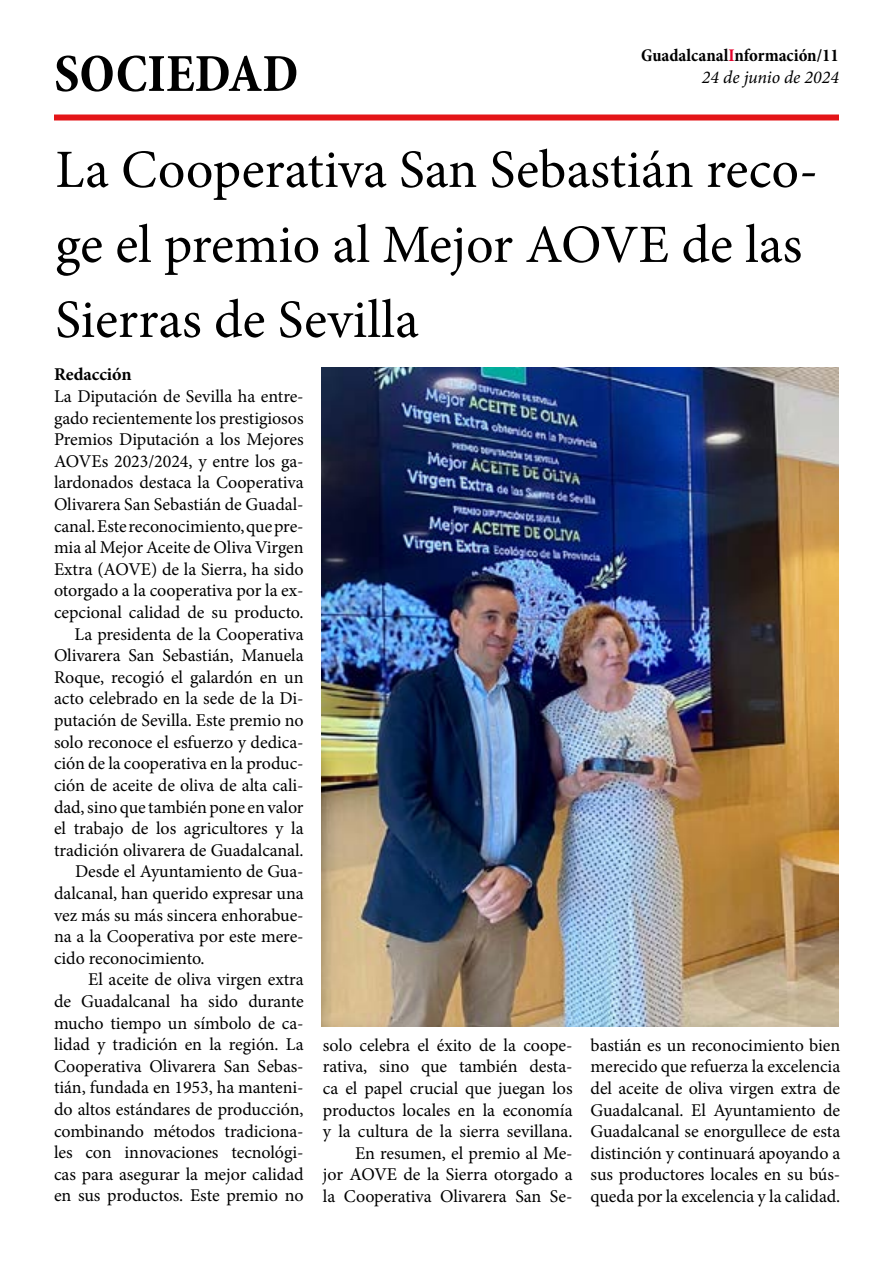
<style>
.page{position:relative;width:893px;height:1263px;background:#fff}
.page>*{position:absolute;margin:0;border:0;box-sizing:border-box;transform-origin:0 0}
.t1{font:54px/75px "Minion Pro";color:#000}
.t2{font:700 condensed 54px "Minion Pro";color:#000}
.t3{font:18px/21.6px "Minion Pro";letter-spacing:-.005em;color:#000;text-align:justify}
.t4{font:700 condensed 18px "Minion Pro";color:#000}
.t5{font:italic 18px "Minion Pro";letter-spacing:-.005em;color:#000}
.t6{font:700 18px "Minion Pro";letter-spacing:-.005em;color:#000}
.s1{color:#e4032b}
</style>
<div class="page">
<div style="left:54px;top:114px;width:785px;height:6px;background:#e41518"></div>
<img style="left:321px;top:367px;width:517px;height:659px">
<h1 class="t2" style="left:54px;top:36px;width:246px">SOCIEDAD</h1>
<p class="t4" style="left:641px;top:43px;width:199px">Guadalcanal<span class="s1">I</span>nformación/11</p>
<p class="t5" style="left:702px;top:65px;width:138px">24 de junio de 2024</p>
<h1 class="t1" style="left:55px;top:132px;width:764px">La Cooperativa San Sebastián reco&shy;ge el premio al Mejor AOVE de las<br>Sierras de Sevilla</h1>
<p class="t6" style="left:54px;top:362px;width:79px">Redacción</p>
<p class="t3" style="left:54px;top:386px;width:251px">La Diputación de Sevilla ha entre-</p>
<p class="t3" style="left:54px;top:407px;width:251px">gado recientemente los prestigiosos</p>
<p class="t3" style="left:54px;top:429px;width:251px">Premios Diputación a los Mejores</p>
<p class="t3" style="left:54px;top:450px;width:251px">AOVEs 2023/2024, y entre los ga-</p>
<p class="t3" style="left:54px;top:472px;width:251px">lardonados destaca la Cooperativa</p>
<p class="t3" style="left:54px;top:494px;width:251px">Olivarera San Sebastián de Guadal-</p>
<p class="t3" style="left:54px;top:515px;width:251px">canal. Este reconocimiento, que pre-</p>
<p class="t3" style="left:54px;top:537px;width:251px">mia al Mejor Aceite de Oliva Virgen</p>
<p class="t3" style="left:54px;top:558px;width:251px">Extra (AOVE) de la Sierra, ha sido</p>
<p class="t3" style="left:54px;top:580px;width:251px">otorgado a la cooperativa por la ex-</p>
<p class="t3" style="left:54px;top:602px;width:251px">cepcional calidad de su producto.</p>
<p class="t3" style="left:75px;top:623px;width:231px">La presidenta de la Cooperativa</p>
<p class="t3" style="left:54px;top:645px;width:251px">Olivarera San Sebastián, Manuela</p>
<p class="t3" style="left:54px;top:666px;width:251px">Roque, recogió el galardón en un</p>
<p class="t3" style="left:54px;top:688px;width:251px">acto celebrado en la sede de la Di-</p>
<p class="t3" style="left:54px;top:710px;width:251px">putación de Sevilla. Este premio no</p>
<p class="t3" style="left:54px;top:731px;width:251px">solo reconoce el esfuerzo y dedica-</p>
<p class="t3" style="left:54px;top:753px;width:251px">ción de la cooperativa en la produc-</p>
<p class="t3" style="left:54px;top:774px;width:251px">ción de aceite de oliva de alta cali-</p>
<p class="t3" style="left:54px;top:796px;width:251px">dad, sino que también pone en valor</p>
<p class="t3" style="left:54px;top:818px;width:251px">el trabajo de los agricultores y la</p>
<p class="t3" style="left:54px;top:839px;width:251px">tradición olivarera de Guadalcanal.</p>
<p class="t3" style="left:75px;top:861px;width:230px">Desde el Ayuntamiento de Gua-</p>
<p class="t3" style="left:54px;top:882px;width:251px">dalcanal, han querido expresar una</p>
<p class="t3" style="left:54px;top:904px;width:251px">vez más su más sincera enhorabue-</p>
<p class="t3" style="left:54px;top:926px;width:251px">na a la Cooperativa por este mere-</p>
<p class="t3" style="left:54px;top:947px;width:152px">cido reconocimiento.</p>
<p class="t3" style="left:88px;top:969px;width:217px">El aceite de oliva virgen extra</p>
<p class="t3" style="left:54px;top:990px;width:251px">de Guadalcanal ha sido durante</p>
<p class="t3" style="left:54px;top:1012px;width:251px">mucho tiempo un símbolo de ca-</p>
<p class="t3" style="left:54px;top:1034px;width:251px">lidad y tradición en la región. La</p>
<p class="t3" style="left:54px;top:1055px;width:251px">Cooperativa Olivarera San Sebas-</p>
<p class="t3" style="left:54px;top:1077px;width:251px">tián, fundada en 1953, ha manteni-</p>
<p class="t3" style="left:54px;top:1098px;width:251px">do altos estándares de producción,</p>
<p class="t3" style="left:54px;top:1120px;width:251px">combinando métodos tradiciona-</p>
<p class="t3" style="left:54px;top:1142px;width:251px">les con innovaciones tecnológi-</p>
<p class="t3" style="left:54px;top:1163px;width:251px">cas para asegurar la mejor calidad</p>
<p class="t3" style="left:54px;top:1185px;width:251px">en sus productos. Este premio no</p>
<p class="t3" style="left:591px;top:1034px;width:251px">bastián es un reconocimiento bien merecido que refuerza la excelencia del aceite de oliva virgen extra de Guadalcanal. El Ayuntamiento de Guadalcanal se enorgullece de esta distinción y continuará apoyando a sus productores locales en su bús&shy;queda por la excelencia y la calidad.</p>
<p class="t3" style="left:323px;top:1034px;width:251px;text-align:right">solo celebra el éxito de la coope&shy;rativa, sino que también desta&shy;ca el papel crucial que juegan los productos locales en la economía y la cultura de la sierra sevillana.<br>En resumen, el premio al Me-<br>jor AOVE de la Sierra otorgado a la Cooperativa Olivarera San Se-</p>
</div>
